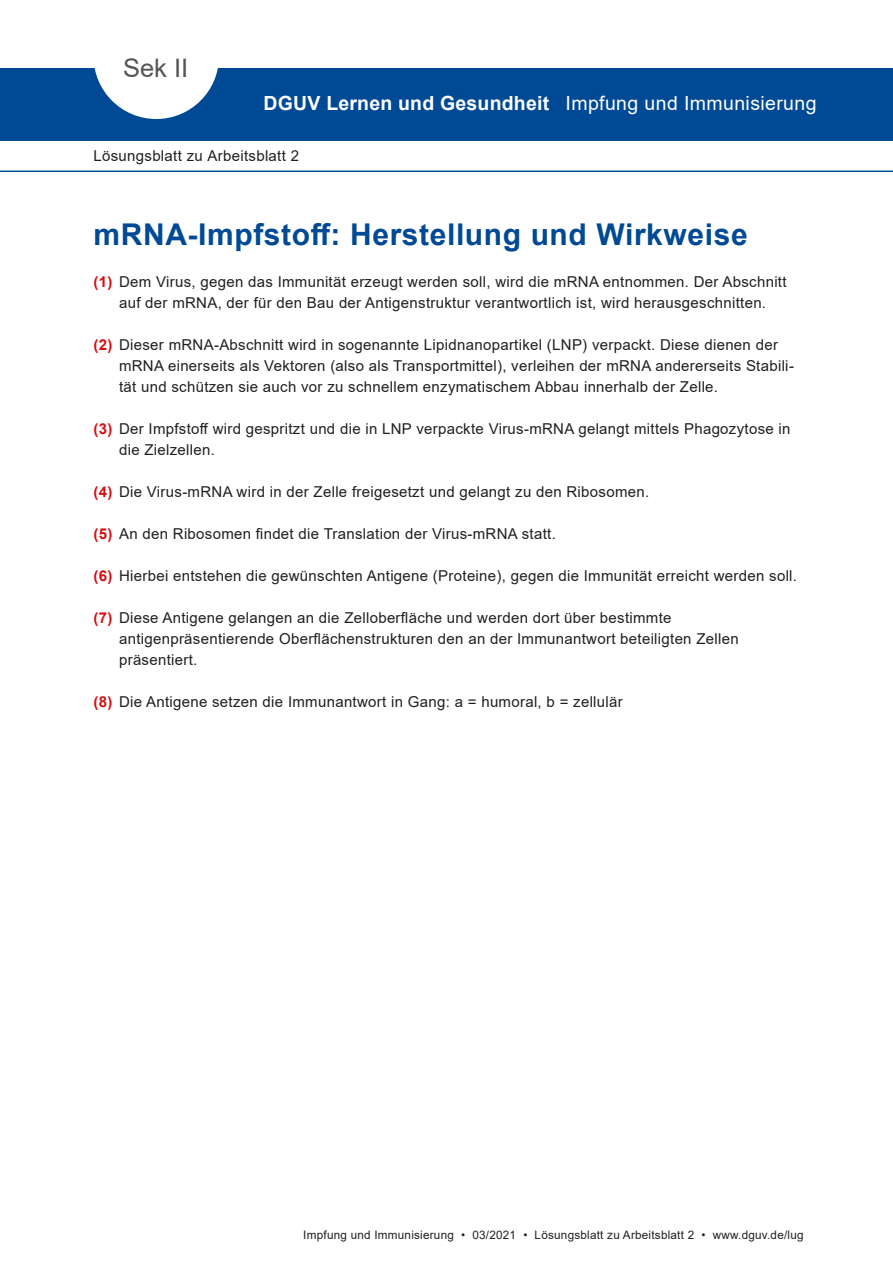
<style>
.page{position:relative;width:893px;height:1263px;background:#fff}
.page>*{position:absolute;margin:0;border:0;box-sizing:border-box;transform-origin:0 0}
.Ueberschrift{font:700 30px "Arial";letter-spacing:.02em;color:#004994}
.head{font:25.5px "Arial";color:#555}
.t1{font:19.5px "Arial";letter-spacing:.02em;color:#fff}
.t2{font:700 19.5px "Arial";letter-spacing:.01em;color:#fff}
.Fliesstext{font:15px/21px "Arial";letter-spacing:.02em;color:#231f20}
.fusszeile{font:11.7px "Arial";letter-spacing:.02em;color:#231f20}
.s1{font-weight:700;color:#d40f14}
</style>
<div class="page">
<div style="left:0;top:68px;width:893px;height:72px;background:#004994"></div>
<svg style="left:94px;top:68px;width:124px;height:51px"></svg>
<hr style="left:0;top:171px;width:893px;height:1px;background:#01519b">
<p class="head" style="left:123px;top:50px;width:67px">Sek II</p>
<p class="t2" style="left:264px;top:89px;width:287px">DGUV Lernen und Gesundheit</p>
<p class="Fliesstext" style="left:94px;top:145px;width:207px">Lösungsblatt zu Arbeitsblatt 2</p>
<p class="t1" style="left:566px;top:90px;width:253px">Impfung und Immunisierung</p>
<h3 class="t1" style="left:605px;top:90px;width:202px">e und Immunisierung</h3>
<p class="Ueberschrift" style="left:94px;top:213px;width:656px">mRNA-Impfstoff: Herstellung und Wirkweise</p>
<p class="Fliesstext" style="left:94px;top:271px;width:695px;text-align:center"><span class="s1">(1)</span> Dem Virus, gegen das Immunität erzeugt werden soll, wird die mRNA entnommen. Der Abschnitt auf der mRNA, der für den Bau der Antigenstruktur verantwortlich ist, wird herausgeschnitten.</p>
<p class="Fliesstext" style="left:119px;top:334px;width:676px;text-indent:-26px"><span class="s1">(2)</span> Dieser mRNA-Abschnitt wird in sogenannte Lipidnanopartikel (LNP) verpackt. Diese dienen der mRNA einerseits als Vektoren (also als Transportmittel), verleihen der mRNA andererseits Stabili&shy;tät und schützen sie auch vor zu schnellem enzymatischem Abbau innerhalb der Zelle.</p>
<p class="Fliesstext" style="left:119px;top:418px;width:673px;text-indent:-26px"><span class="s1">(3)</span> Der Impfstoff wird gespritzt und die in LNP verpackte Virus-mRNA gelangt mittels Phagozytose in die Zielzellen.</p>
<p class="Fliesstext" style="left:94px;top:481px;width:557px"><span class="s1">(4)</span> Die Virus-mRNA wird in der Zelle freigesetzt und gelangt zu den Ribosomen.</p>
<p class="Fliesstext" style="left:94px;top:523px;width:464px"><span class="s1">(5)</span> An den Ribosomen findet die Translation der Virus-mRNA statt.</p>
<p class="Fliesstext" style="left:94px;top:565px;width:705px"><span class="s1">(6)</span> Hierbei entstehen die gewünschten Antigene (Proteine), gegen die Immunität erreicht werden soll.</p>
<p class="Fliesstext" style="left:119px;top:607px;width:621px;text-indent:-26px"><span class="s1">(7)</span> Diese Antigene gelangen an die Zelloberfläche und werden dort über bestimmte antigenpräsentierende Oberflächenstrukturen den an der Immunantwort beteiligten Zellen präsentiert.</p>
<p class="Fliesstext" style="left:94px;top:691px;width:531px"><span class="s1">(8)</span> Die Antigene setzen die Immunantwort in Gang: a = humoral, b = zellulär</p>
<p class="fusszeile" style="left:303px;top:1227px;width:502px">Impfung und Immunisierung • 03/2021 • Lösungsblatt zu Arbeitsblatt 2 • www.dguv.de/lug</p>
</div>
